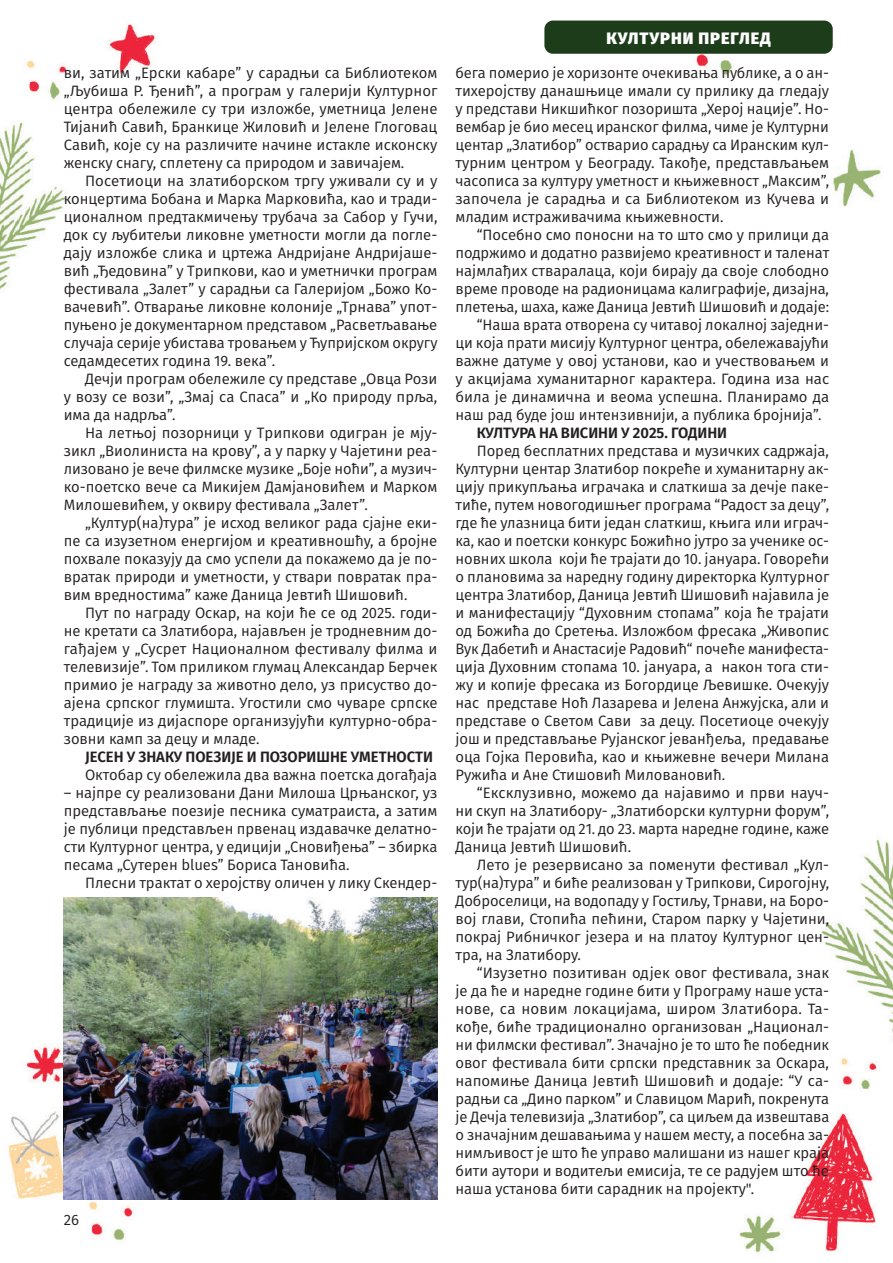
<style>
.page{position:relative;width:893px;height:1263px;background:#fff}
.page>*{position:absolute;margin:0;border:0;box-sizing:border-box;transform-origin:0 0}
.t1{font:800 16.5px "Fira Sans";letter-spacing:.06em;color:#fff}
.t2{font:15px/18px "Fira Sans";letter-spacing:-.005em;color:#231f20;text-align:justify}
.t3{font:600 15px "Fira Sans";color:#231f20}
</style>
<div class="page">
<img style="left:0;top:20px;width:893px;height:1234px">
<div style="left:544px;top:21px;width:289px;height:33px;background:#1d3d1a;border-radius:9px"></div>
<img style="left:64px;top:897px;width:373px;height:302px">
<p class="t2" style="left:64px;top:63px;width:375px">ви, затим „Ерски кабаре” у сарадњи са Библиотеком „Љубиша Р. Ђенић”, а програм у галерији Културног центра обележиле су три изложбе, уметница Јелене Тијанић Савић, Бранкице Жиловић и Јелене Глоговац Савић, које су на различите начине истакле исконску женску снагу, сплетену са природом и завичајем.</p>
<p class="t2" style="left:64px;top:171px;width:375px;text-indent:21px">Посетиоци на златиборском тргу уживали су и у концертима Бобана и Марка Марковића, као и тради&shy;ционалном предтакмичењу трубача за Сабор у Гучи, док су љубитељи ликовне уметности могли да погле&shy;дају изложбе слика и цртежа Андријане Андријаше&shy;вић „Ђедовина” у Трипкови, као и уметнички програм фестивала „Залет” у сарадњи са Галеријом „Божо Ко&shy;вачевић”. Отварање ликовне колоније „Трнава” упот&shy;пуњено је документарном представом „Расветљавање случаја серије убистава тровањем у Ћупријском округу седамдесетих година 19. века”.</p>
<p class="t2" style="left:64px;top:369px;width:375px;text-indent:21px">Дечји програм обележиле су представе „Овца Рози у возу се вози”, „Змај са Спаса” и „Ко природу прља, има да надрља”.</p>
<p class="t2" style="left:64px;top:423px;width:375px;text-indent:21px">На летњој позорници у Трипкови одигран је мју&shy;зикл „Виолиниста на крову”, а у парку у Чајетини реа&shy;лизовано је вече филмске музике „Боје ноћи”, а музич&shy;ко-поетско вече са Микијем Дамјановићем и Марком Милошевићем, у оквиру фестивала „Залет”.</p>
<p class="t2" style="left:64px;top:513px;width:375px;text-indent:21px">„Култур(на)тура” је исход великог рада сјајне еки&shy;пе са изузетном енергијом и креативношћу, а бројне похвале показују да смо успели да покажемо да је по&shy;вратак природи и уметности, у ствари повратак пра&shy;вим вредностима” каже Даница Јевтић Шишовић.</p>
<p class="t2" style="left:64px;top:603px;width:375px;text-indent:21px">Пут по награду Оскар, на који ће се од 2025. годи&shy;не кретати са Златибора, најављен је тродневним до&shy;гађајем у „Сусрет Националном фестивалу филма и телевизије”. Том приликом глумац Александар Берчек примио је награду за животно дело, уз присуство до&shy;ајена српског глумишта. Угостили смо чуваре српске традиције из дијаспоре организујући културно-обра&shy;зовни камп за децу и младе.</p>
<p class="t3" style="left:85px;top:744px;width:350px">ЈЕСЕН У ЗНАКУ ПОЕЗИЈЕ И ПОЗОРИШНЕ УМЕТНОСТИ</p>
<p class="t2" style="left:85px;top:765px;width:354px">Октобар су обележила два важна поетска догађаја</p>
<p class="t2" style="left:64px;top:783px;width:375px">– најпре су реализовани Дани Милоша Црњанског, уз представљање поезије песника суматраиста, а затим је публици представљен првенац издавачке делатно&shy;сти Културног центра, у едицији „Сновиђења” – збирка песама „Сутерен blues” Бориса Тановића.</p>
<p class="t2" style="left:85px;top:873px;width:354px">Плесни трактат о херојству оличен у лику Скендер-</p>
<p class="t2" style="left:64px;top:1210px;width:17px">26</p>
<p class="t1" style="left:607px;top:24px;width:165px">КУЛТУРНИ ПРЕГЛЕД</p>
<p class="t2" style="left:455px;top:63px;width:375px">бега померио је хоризонте очекивања публике, а о ан&shy;тихеројству данашњице имали су прилику да гледају у представи Никшићког позоришта „Херој нације”. Но&shy;вембар је био месец иранског филма, чиме је Културни центар „Златибор” остварио сарадњу са Иранским кул&shy;турним центром у Београду. Такође, представљањем часописа за културу уметност и књижевност „Максим”, започела је сарадња и са Библиотеком из Кучева и младим истраживачима књижевности.</p>
<p class="t2" style="left:477px;top:225px;width:354px">“Посебно смо поносни на то што смо у прилици да</p>
<p class="t2" style="left:455px;top:243px;width:375px">подржимо и додатно развијемо креативност и таленат</p>
<p class="t2" style="left:455px;top:261px;width:375px">најмлађих стваралаца, који бирају да своје слободно</p>
<p class="t2" style="left:455px;top:279px;width:375px">време проводе на радионицама калиграфије, дизајна,</p>
<p class="t2" style="left:455px;top:297px;width:375px">плетења, шаха, каже Даница Јевтић Шишовић и додаје:</p>
<p class="t2" style="left:477px;top:315px;width:354px">“Наша врата отворена су читавој локалној заједни-</p>
<p class="t2" style="left:455px;top:333px;width:375px">ци која прати мисију Културног центра, обележавајући</p>
<p class="t2" style="left:455px;top:351px;width:375px">важне датуме у овој установи, као и учествовањем и</p>
<p class="t2" style="left:455px;top:369px;width:375px">у акцијама хуманитарног карактера. Година иза нас</p>
<p class="t2" style="left:455px;top:387px;width:375px">била је динамична и веома успешна. Планирамо да</p>
<p class="t2" style="left:455px;top:405px;width:368px">наш рад буде још интензивнији, а публика бројнија”.</p>
<p class="t3" style="left:477px;top:420px;width:252px">КУЛТУРА НА ВИСИНИ У 2025. ГОДИНИ</p>
<p class="t2" style="left:455px;top:441px;width:375px;text-indent:21px">Поред бесплатних представа и музичких садржаја, Културни центар Златибор покреће и хуманитарну ак&shy;цију прикупљања играчака и слаткиша за дечје паке&shy;тиће, путем новогодишњег програма “Радост за децу”, где ће улазница бити један слаткиш, књига или играч&shy;ка, као и поетски конкурс Божићно јутро за ученике ос&shy;новних школа који ће трајати до 10. јануара. Говорећи о плановима за наредну годину директорка Културног центра Златибор, Даница Јевтић Шишовић најавила је и манифестацију “Духовним стопама” која ће трајати од Божића до Сретења. Изложбом фресака „Живопис Вук Дабетић и Анастасије Радовић“ почеће манифеста&shy;ција Духовним стопама 10. јануара, а након тога сти&shy;жу и копије фресака из Богордице Љевишке. Очекују нас представе Ноћ Лазарева и Јелена Анжујска, али и представе о Светом Сави за децу. Посетиоце очекују још и представљање Рујанског јеванђеља, предавање оца Гојка Перовића, као и књижевне вечери Милана Ружића и Ане Стишовић Миловановић.</p>
<p class="t2" style="left:455px;top:783px;width:375px;text-indent:21px">“Ексклузивно, можемо да најавимо и први науч&shy;ни скуп на Златибору- „Златиборски културни форум”, који ће трајати од 21. до 23. марта наредне године, каже Даница Јевтић Шишовић.</p>
<p class="t2" style="left:455px;top:855px;width:375px;text-indent:21px">Лето је резервисано за поменути фестивал „Кул&shy;тур(на)тура” и биће реализован у Трипкови, Сирогојну, Доброселици, на водопаду у Гостиљу, Трнави, на Боро&shy;вој глави, Стопића пећини, Старом парку у Чајетини, покрај Рибничког језера и на платоу Културног цен&shy;тра, на Златибору.</p>
<p class="t2" style="left:455px;top:963px;width:375px;text-indent:21px">“Изузетно позитиван одјек овог фестивала, знак је да ће и наредне године бити у Програму наше уста&shy;нове, са новим локацијама, широм Златибора. Та&shy;кође, биће традиционално организован „Национал&shy;ни филмски фестивал”. Значајно је то што ће победник овог фестивала бити српски представник за Оскара, напомиње Даница Јевтић Шишовић и додаје: “У са&shy;радњи са „Дино парком” и Славицом Марић, покренута је Дечја телевизија „Златибор”, са циљем да извештава о значајним дешавањима у нашем месту, а посебна за&shy;нимљивост је што ће управо малишани из нашег краја бити аутори и водитељи емисија, те се радујем што ће наша установа бити сарадник на пројекту".</p>
</div>
